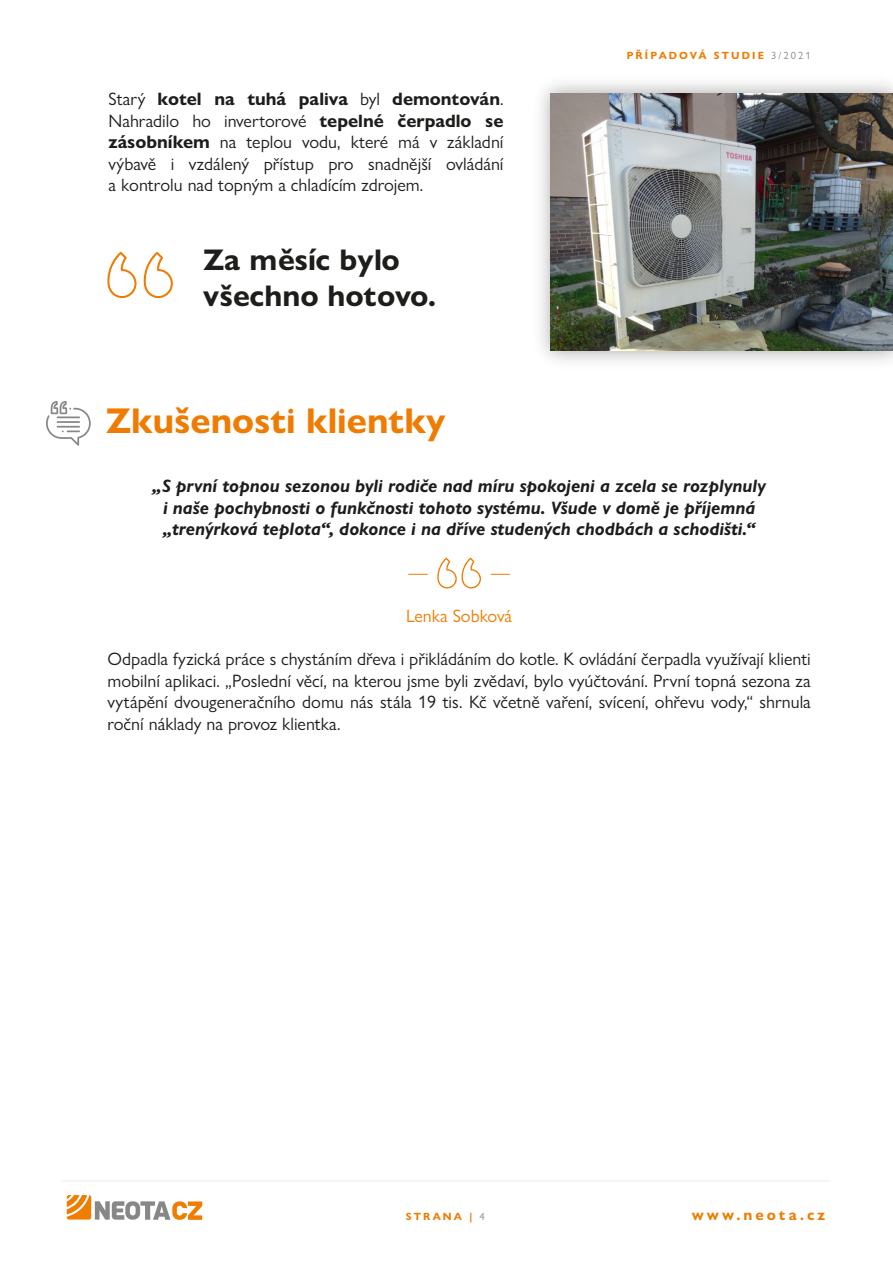
<style>
.page{position:relative;width:893px;height:1263px;background:#fff}
.page>*{position:absolute;margin:0;border:0;box-sizing:border-box;transform-origin:0 0}
.t1{font:700 36px "Gill Sans Nova";color:#ef7b00}
.t2{font:700 30px/36px "Gill Sans Nova";color:#1d1d1b}
.t3{font:18px/21.6px "Gill Sans Nova";color:#1d1d1b;text-align:justify}
.t4{font:italic 700 18px/21.6px "Gill Sans Nova";color:#1d1d1b;text-align:center}
.t5{font:18px "Gill Sans Nova";color:#ef7d00}
.t6{font:700 15px "Gill Sans Nova";letter-spacing:.2em;color:#ef7b00}
.t7{font:700 10.5px "Gill Sans Nova";letter-spacing:.2em;color:#ef7b00}
.s1{font-weight:700}
.s2{font-weight:400;color:#878787}
</style>
<div class="page">
<hr style="left:61px;top:1180px;width:770px;height:2px;background:#f2f2f2">
<svg style="left:46px;top:401px;width:45px;height:45px"></svg>
<svg style="left:67px;top:1195px;width:135px;height:25px"></svg>
<img style="left:541px;top:83px;width:352px;height:278px">
<img style="left:551px;top:93px;width:342px;height:258px">
<svg style="left:437px;top:558px;width:44px;height:30px"></svg>
<svg style="left:408px;top:574px;width:20px;height:1px"></svg>
<svg style="left:491px;top:574px;width:19px;height:1px"></svg>
<svg style="left:143px;top:252px;width:30px;height:46px"></svg>
<svg style="left:107px;top:252px;width:30px;height:46px"></svg>
<p class="t3" style="left:109px;top:88px;width:396px">Starý <span class="s1">kotel na tuhá paliva</span> byl <span class="s1">demontován</span>.<br>Nahradilo ho invertorové <span class="s1">tepelné čerpadlo se zásobníkem</span> na teplou vodu, které má v základní výbavě i vzdálený přístup pro snadnější ovládání a kontrolu nad topným a chladícím zdrojem.</p>
<h2 class="t2" style="left:203px;top:242px;width:234px">Za měsíc bylo všechno hotovo.</h2>
<h1 class="t1" style="left:106px;top:399px;width:341px">Zkušenosti klientky</h1>
<p class="t7" style="left:627px;top:49px;width:186px">PŘÍPADOVÁ STUDIE <span class="s2">3/2021</span></p>
<p class="t4" style="left:152px;top:475px;width:615px">„S první topnou sezonou byli rodiče nad míru spokojeni a zcela se rozplynuly i naše pochybnosti o funkčnosti tohoto systému. Všude v domě je příjemná „trenýrková teplota“, dokonce i na dříve studených chodbách a schodišti.“</p>
<p class="t5" style="left:406px;top:605px;width:108px">Lenka Sobková</p>
<p class="t3" style="left:108px;top:648px;width:705px">Odpadla fyzická práce s chystáním dřeva i přikládáním do kotle. K ovládání čerpadla využívají klienti mobilní aplikaci. „Poslední věcí, na kterou jsme byli zvědaví, bylo vyúčtování. První topná sezona za vytápění dvougeneračního domu nás stála 19 tis. Kč včetně vaření, svícení, ohřevu vody,“ shrnula roční náklady na provoz klientka.</p>
<p class="t7" style="left:406px;top:1209px;width:80px">STRANA | <span class="s2">4</span></p>
<p class="t6" style="left:692px;top:1205px;width:135px">www.neota.cz</p>
</div>
